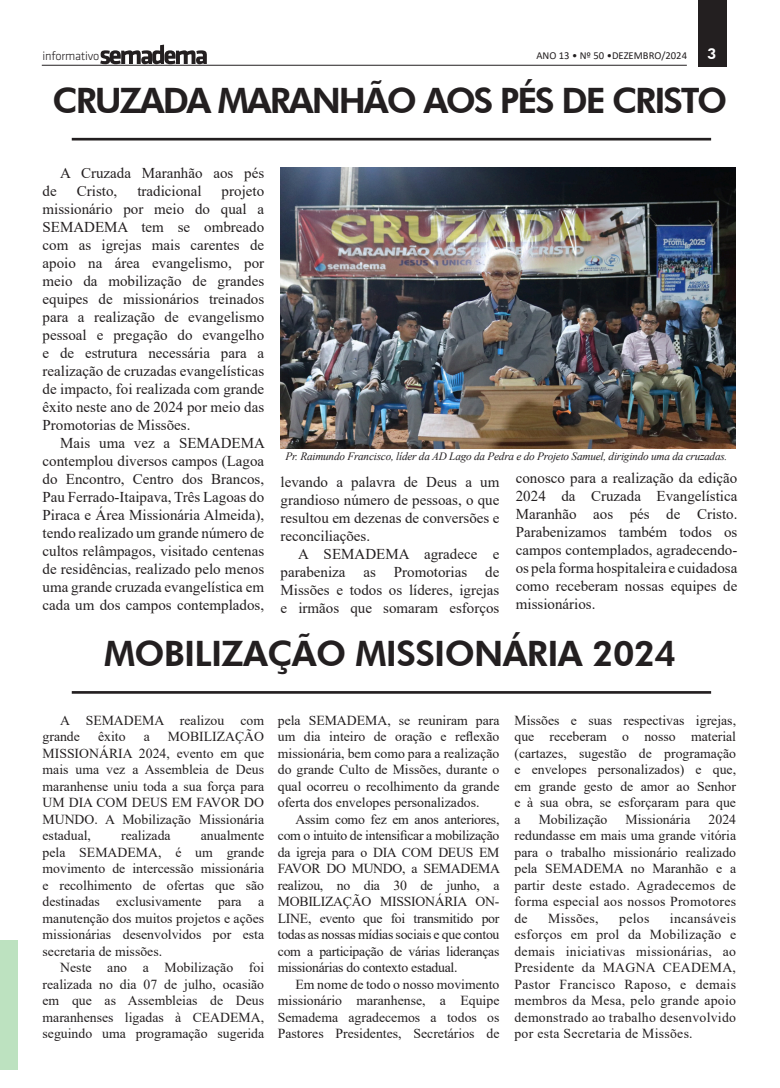
<style>
.page{position:relative;width:780px;height:1088px;background:#fff}
.page>*{position:absolute;margin:0;border:0;box-sizing:border-box;transform-origin:0 0}
.Normal_wrd_5{font:800 35px "Futura BT";letter-spacing:-.06em;color:#231f20}
.Normal_wrd_5-2{font:800 35px "Futura BT";letter-spacing:-.02em;color:#231f20}
.t1{font:15px/18px "Times New Roman";color:#231f20;text-align:justify}
.t2{font:800 15px "Futura BT";color:#fff}
.t3{font:13.75px/16.5px "Times New Roman";color:#231f20;text-align:justify}
.t4{font:13.75px "Times New Roman";letter-spacing:.02em;color:#231f20}
.t5{font:12.38px "Klavika Light OSF";letter-spacing:-.02em;color:#231f20}
.t6{font:italic 11.25px "Times New Roman";letter-spacing:-.02em;color:#231f20}
.t7{font:10.62px "Calibri";color:#231f20}
</style>
<div class="page">
<div style="left:698px;top:0;width:28px;height:67px;background:#231f20"></div>
<svg style="left:100px;top:45px;width:107px;height:19px"></svg>
<hr style="left:42px;top:65px;width:644px;height:1px;background:#231f20">
<div style="left:0;top:940px;width:18px;height:130px;background:#bde2c0"></div>
<hr style="left:72px;top:691px;width:639px;height:3px;background:#231f20">
<hr style="left:72px;top:138px;width:639px;height:2px;background:#231f20">
<img style="left:280px;top:167px;width:455px;height:282px">
<p class="t5" style="left:43px;top:49px;width:58px">informativo</p>
<p class="t7" style="left:536px;top:48px;width:152px">ANO 13 • Nº 50 •DEZEMBRO/2024</p>
<p class="t2" style="left:707px;top:45px;width:11px">3</p>
<p class="Normal_wrd_5" style="left:53px;top:79px;width:676px">CRUZADA MARANHÃO AOS PÉS DE CRISTO</p>
<p class="t1" style="left:60px;top:163px;width:205px">A Cruzada Maranhão aos pés</p>
<p class="t1" style="left:43px;top:181px;width:223px;text-indent:179px">projeto missionário por meio do qual a SEMADEMA tem se ombreado com as igrejas mais carentes de apoio na área evangelismo, por meio da mobilização de grandes equipes de missionários treinados para a realização de evangelismo pessoal e pregação do evangelho e de estrutura necessária para a realização de cruzadas evangelísticas de impacto, foi realizada com grande êxito neste ano de 2024 por meio das Promotorias de Missões.</p>
<p class="t1" style="left:43px;top:433px;width:224px;text-indent:18px">Mais uma vez a SEMADEMA contemplou diversos campos (Lagoa do Encontro, Centro dos Brancos, Pau Ferrado-Itaipava, Três Lagoas do Piraca e Área Missionária Almeida), tendo realizado um grande número de cultos relâmpagos, visitado centenas de residências, realizado pelo menos uma grande cruzada evangelística em cada um dos campos contemplados,</p>
<p class="t1" style="left:43px;top:181px;width:16px">de</p>
<p class="t1" style="left:77px;top:181px;width:42px">Cristo,</p>
<p class="t1" style="left:137px;top:181px;width:66px">tradicional</p>
<p class="t6" style="left:285px;top:449px;width:443px">Pr. Raimundo Francisco, líder da AD Lago da Pedra e do Projeto Samuel, dirigindo uma da cruzadas.</p>
<p class="t1" style="left:280px;top:472px;width:220px">levando a palavra de Deus a um grandioso número de pessoas, o que resultou em dezenas de conversões e reconciliações.</p>
<p class="t1" style="left:280px;top:544px;width:220px;text-indent:18px">A SEMADEMA agradece e parabeniza as Promotorias de Missões e todos os líderes, igrejas e irmãos que somaram esforços</p>
<p class="t1" style="left:516px;top:468px;width:223px">conosco para a realização da edição 2024 da Cruzada Evangelística Maranhão aos pés de Cristo.<br>Parabenizamos também todos os campos contemplados, agradecendo&shy;os pela forma hospitaleira e cuidadosa como receberam nossas equipes de missionários.</p>
<p class="Normal_wrd_5-2" style="left:104px;top:632px;width:573px">MOBILIZAÇÃO MISSIONÁRIA 2024</p>
<p class="t3" style="left:43px;top:711px;width:223px;text-indent:18px">A SEMADEMA realizou com grande</p>
<p class="t3" style="left:43px;top:728px;width:223px;text-indent:125px">MOBILIZAÇÃO MISSIONÁRIA 2024, evento em que mais uma vez a Assembleia de Deus maranhense uniu toda a sua força para UM DIA COM DEUS EM FAVOR DO MUNDO. A Mobilização Missionária estadual,</p>
<p class="t3" style="left:98px;top:728px;width:29px">êxito</p>
<p class="t3" style="left:144px;top:728px;width:8px">a</p>
<p class="t3" style="left:43px;top:827px;width:223px;text-indent:158px">anualmente pela SEMADEMA, é um grande movimento de intercessão missionária e recolhimento de ofertas que são destinadas exclusivamente para a manutenção dos muitos projetos e ações missionárias desenvolvidos por esta secretaria de missões.</p>
<p class="t3" style="left:43px;top:959px;width:223px;text-indent:18px">Neste ano a Mobilização foi realizada no dia 07 de julho, ocasião em que as Assembleias de Deus maranhenses ligadas à CEADEMA, seguindo uma programação sugerida</p>
<p class="t3" style="left:121px;top:827px;width:51px">realizada</p>
<p class="t3" style="left:278px;top:711px;width:223px">pela SEMADEMA, se reuniram para um dia inteiro de oração e reflexão missionária, bem como para a realização do grande Culto de Missões, durante o qual ocorreu o recolhimento da grande oferta dos envelopes personalizados.</p>
<p class="t3" style="left:278px;top:810px;width:224px;text-indent:18px">Assim como fez em anos anteriores, com o intuito de intensificar a mobilização da igreja para o DIA COM DEUS EM FAVOR DO MUNDO, a SEMADEMA realizou, no dia 30 de junho, a MOBILIZAÇÃO MISSIONÁRIA ON-LINE, evento que foi transmitido por todas as nossas mídias sociais e que contou com a participação de várias lideranças missionárias do contexto estadual.</p>
<p class="t3" style="left:278px;top:975px;width:223px;text-indent:18px">Em nome de todo o nosso movimento missionário maranhense, a Equipe Semadema agradecemos a todos os Pastores Presidentes, Secretários de</p>
<p class="t3" style="left:514px;top:711px;width:223px">Missões e suas respectivas igrejas, que receberam o nosso material (cartazes, sugestão de programação e envelopes personalizados) e que, em grande gesto de amor ao Senhor e à sua obra, se esforçaram para que a</p>
<p class="t3" style="left:538px;top:810px;width:70px">Mobilização</p>
<p class="t3" style="left:625px;top:810px;width:66px">Missionária</p>
<p class="t3" style="left:514px;top:810px;width:223px;text-indent:194px">2024 redundasse em mais uma grande vitória para o trabalho missionário realizado pela SEMADEMA no Maranhão e a partir deste estado. Agradecemos de forma especial aos nossos Promotores de</p>
<p class="t3" style="left:514px;top:909px;width:223px;text-indent:155px">incansáveis esforços em prol da Mobilização e demais iniciativas missionárias, ao Presidente da MAGNA CEADEMA, Pastor Francisco Raposo, e demais membros da Mesa, pelo grande apoio demonstrado ao trabalho desenvolvido por esta Secretaria de Missões.</p>
<p class="t4" style="left:548px;top:908px;width:52px">Missões,</p>
<p class="t3" style="left:619px;top:909px;width:32px">pelos</p>
</div>
